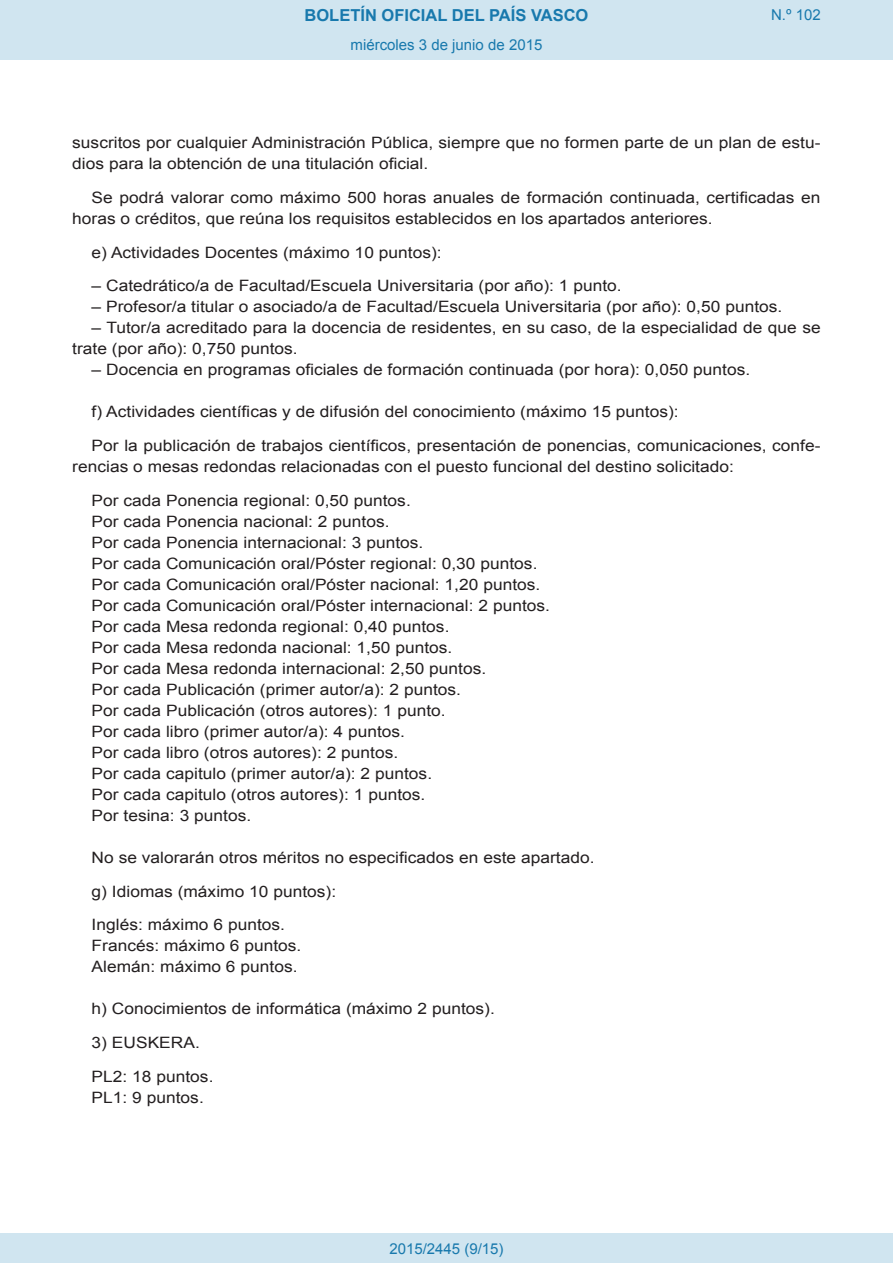
<style>
.page{position:relative;width:893px;height:1263px;background:#fff}
.page>*{position:absolute;margin:0;border:0;box-sizing:border-box;transform-origin:0 0}
.t1{font:700 16.5px "Arial";color:#1879ad}
.BOPVLista{font:15.6px/21px "Arial";color:#231f20;scale:1.11 1}
.BOPVDetalle{font:15.6px/21px "Arial";color:#231f20;scale:1.11 1}
.Paginacion_Centro{font:15px "Arial";color:#1879ad}
</style>
<div class="page">
<div style="left:0;top:0;width:893px;height:60px;background:#d0e5f0"></div>
<div style="left:0;top:1233px;width:893px;height:30px;background:#d0e5f0"></div>
<p class="t1" style="left:305px;top:4px;width:285px">BOLETÍN OFICIAL DEL PAÍS VASCO</p>
<p class="Paginacion_Centro" style="left:351px;top:35px;width:193px">miércoles 3 de junio de 2015</p>
<p class="Paginacion_Centro" style="left:771px;top:5px;width:51px">N.º 102</p>
<p class="BOPVDetalle" style="left:72px;top:132px;width:676px">suscritos por cualquier Administración Pública, siempre que no formen parte de un plan de estu&shy;dios para la obtención de una titulación oficial.</p>
<p class="BOPVDetalle" style="left:72px;top:187px;width:676px;text-indent:19px">Se podrá valorar como máximo 500 horas anuales de formación continuada, certificadas en horas o créditos, que reúna los requisitos establecidos en los apartados anteriores.</p>
<p class="BOPVDetalle" style="left:92px;top:242px;width:317px">e) Actividades Docentes (máximo 10 puntos):</p>
<p class="BOPVLista" style="left:92px;top:276px;width:479px">– Catedrático/a de Facultad/Escuela Universitaria (por año): 1 punto.</p>
<p class="BOPVLista" style="left:92px;top:297px;width:624px">– Profesor/a titular o asociado/a de Facultad/Escuela Universitaria (por año): 0,50 puntos.</p>
<p class="BOPVLista" style="left:72px;top:318px;width:676px;text-indent:19px">– Tutor/a acreditado para la docencia de residentes, en su caso, de la especialidad de que se trate (por año): 0,750 puntos.</p>
<p class="BOPVLista" style="left:92px;top:360px;width:595px">– Docencia en programas oficiales de formación continuada (por hora): 0,050 puntos.</p>
<p class="BOPVDetalle" style="left:92px;top:402px;width:530px">f) Actividades científicas y de difusión del conocimiento (máximo 15 puntos):</p>
<p class="BOPVDetalle" style="left:72px;top:435px;width:676px;text-indent:19px">Por la publicación de trabajos científicos, presentación de ponencias, comunicaciones, confe&shy;rencias o mesas redondas relacionadas con el puesto funcional del destino solicitado:</p>
<p class="BOPVLista" style="left:92px;top:490px;width:289px">Por cada Ponencia regional: 0,50 puntos.</p>
<p class="BOPVLista" style="left:92px;top:511px;width:270px">Por cada Ponencia nacional: 2 puntos.</p>
<p class="BOPVLista" style="left:92px;top:532px;width:300px">Por cada Ponencia internacional: 3 puntos.</p>
<p class="BOPVLista" style="left:92px;top:553px;width:403px">Por cada Comunicación oral/Póster regional: 0,30 puntos.</p>
<p class="BOPVLista" style="left:92px;top:574px;width:406px">Por cada Comunicación oral/Póster nacional: 1,20 puntos.</p>
<p class="BOPVLista" style="left:92px;top:595px;width:414px">Por cada Comunicación oral/Póster internacional: 2 puntos.</p>
<p class="BOPVLista" style="left:92px;top:616px;width:324px">Por cada Mesa redonda regional: 0,40 puntos.</p>
<p class="BOPVLista" style="left:92px;top:637px;width:326px">Por cada Mesa redonda nacional: 1,50 puntos.</p>
<p class="BOPVLista" style="left:92px;top:658px;width:357px">Por cada Mesa redonda internacional: 2,50 puntos.</p>
<p class="BOPVLista" style="left:92px;top:679px;width:334px">Por cada Publicación (primer autor/a): 2 puntos.</p>
<p class="BOPVLista" style="left:92px;top:700px;width:320px">Por cada Publicación (otros autores): 1 punto.</p>
<p class="BOPVLista" style="left:92px;top:721px;width:284px">Por cada libro (primer autor/a): 4 puntos.</p>
<p class="BOPVLista" style="left:92px;top:742px;width:278px">Por cada libro (otros autores): 2 puntos.</p>
<p class="BOPVLista" style="left:92px;top:763px;width:308px">Por cada capitulo (primer autor/a): 2 puntos.</p>
<p class="BOPVLista" style="left:92px;top:784px;width:302px">Por cada capitulo (otros autores): 1 puntos.</p>
<p class="BOPVLista" style="left:92px;top:805px;width:145px">Por tesina: 3 puntos.</p>
<p class="BOPVDetalle" style="left:92px;top:847px;width:455px">No se valorarán otros méritos no especificados en este apartado.</p>
<p class="BOPVDetalle" style="left:92px;top:881px;width:222px">g) Idiomas (máximo 10 puntos):</p>
<p class="BOPVLista" style="left:92px;top:915px;width:176px">Inglés: máximo 6 puntos.</p>
<p class="BOPVLista" style="left:92px;top:936px;width:190px">Francés: máximo 6 puntos.</p>
<p class="BOPVLista" style="left:92px;top:957px;width:187px">Alemán: máximo 6 puntos.</p>
<p class="BOPVDetalle" style="left:92px;top:999px;width:365px">h) Conocimientos de informática (máximo 2 puntos).</p>
<p class="BOPVDetalle" style="left:92px;top:1032px;width:99px">3) EUSKERA.</p>
<p class="BOPVLista" style="left:92px;top:1066px;width:111px">PL2: 18 puntos.</p>
<p class="BOPVLista" style="left:92px;top:1087px;width:103px">PL1: 9 puntos.</p>
<p class="Paginacion_Centro" style="left:389px;top:1238px;width:116px">2015/2445 (9/15)</p>
</div>
